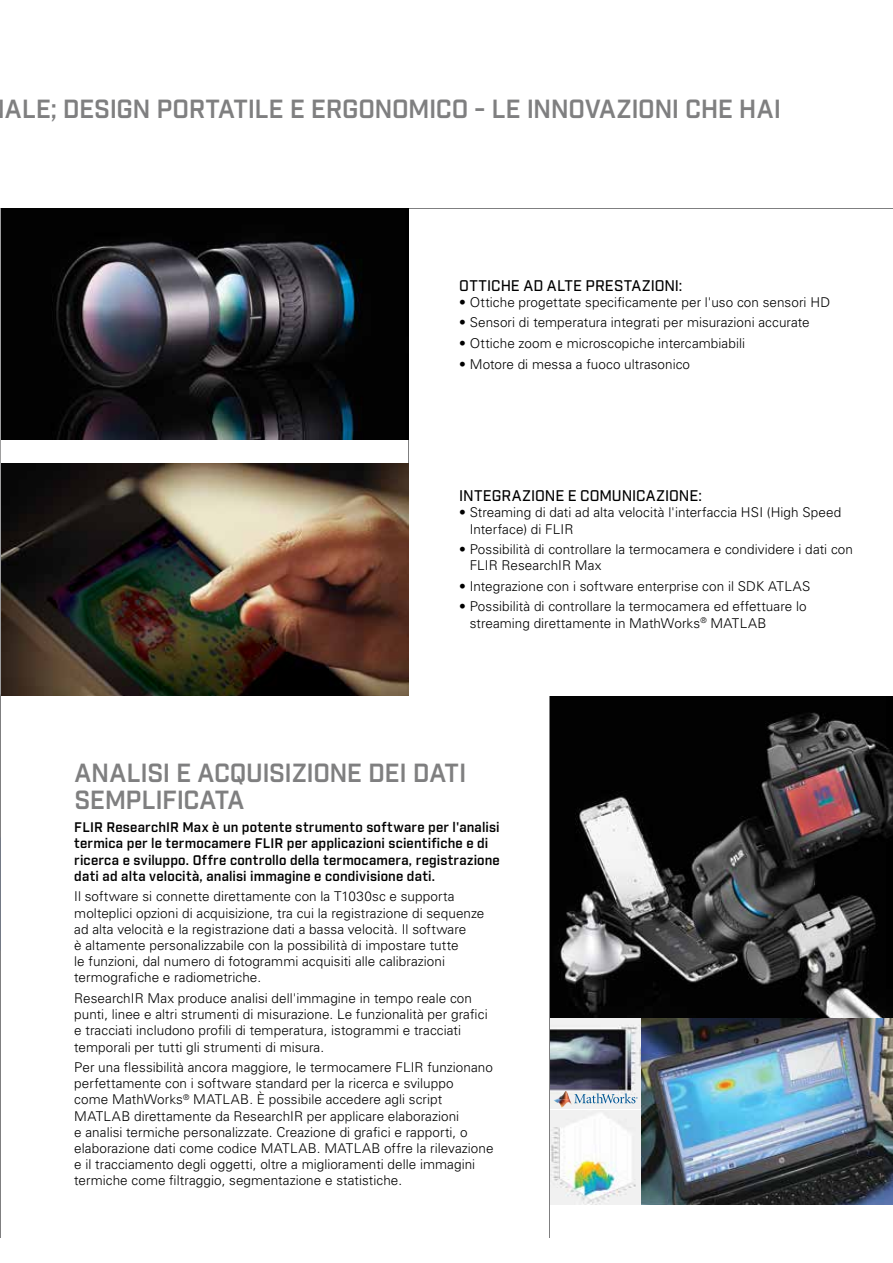
<style>
.page{position:relative;width:893px;height:1263px;background:#fff}
.page>*{position:absolute;margin:0;border:0;box-sizing:border-box;transform-origin:0 0}
.t1{font:600 25.5px/27px "Industry";letter-spacing:-.02em;color:#7f7f80}
.t2{font:500 15px "Industry";color:#000}
.t3{font:300 13.5px/16.2px "Univers LT Std";letter-spacing:.005em;color:#000}
.t4{font:600 13.5px/16.2px "Industry";letter-spacing:.015em;color:#000}
</style>
<div class="page">
<img style="left:2px;top:464px;width:406px;height:231px">
<img style="left:2px;top:209px;width:406px;height:230px">
<img style="left:551px;top:697px;width:342px;height:320px">
<img style="left:642px;top:1019px;width:251px;height:185px">
<img style="left:0;top:720px;width:1px;height:116px">
<img style="left:551px;top:1110px;width:89px;height:94px">
<img style="left:551px;top:1019px;width:89px;height:89px">
<img style="left:558px;top:1103px;width:14px;height:5px">
<svg style="left:553px;top:1091px;width:85px;height:12px"></svg>
<h1 class="t1" style="left:5px;top:97px;width:778px">ALE; DESIGN PORTATILE E ERGONOMICO - LE INNOVAZIONI CHE HAI</h1>
<p class="t2" style="left:459px;top:276px;width:225px">OTTICHE AD ALTE PRESTAZIONI:</p>
<p class="t3" style="left:459px;top:294px;width:372px">• Ottiche progettate specificamente per l'uso con sensori HD</p>
<p class="t3" style="left:459px;top:315px;width:352px">• Sensori di temperatura integrati per misurazioni accurate</p>
<p class="t3" style="left:459px;top:335px;width:287px">• Ottiche zoom e microscopiche intercambiabili</p>
<p class="t3" style="left:459px;top:356px;width:232px">• Motore di messa a fuoco ultrasonico</p>
<p class="t2" style="left:459px;top:487px;width:244px">INTEGRAZIONE E COMUNICAZIONE:</p>
<p class="t3" style="left:470px;top:504px;width:373px;text-indent:-11px">• Streaming di dati ad alta velocità l'interfaccia HSI (High Speed<br>Interface) di FLIR</p>
<p class="t3" style="left:470px;top:541px;width:385px;text-indent:-11px">• Possibilità di controllare la termocamera e condividere i dati con<br>FLIR ResearchIR Max</p>
<p class="t3" style="left:459px;top:578px;width:353px">• Integrazione con i software enterprise con il SDK ATLAS</p>
<p class="t3" style="left:470px;top:598px;width:338px;text-indent:-11px">• Possibilità di controllare la termocamera ed effettuare lo streaming direttamente in MathWorks<sup>®</sup> MATLAB</p>
<h1 class="t1" style="left:74px;top:761px;width:394px">ANALISI E ACQUISIZIONE DEI DATI<br>SEMPLIFICATA</h1>
<p class="t4" style="left:74px;top:820px;width:427px">FLIR ResearchIR Max è un potente strumento software per l'analisi termica per le termocamere FLIR per applicazioni scientifiche e di ricerca e sviluppo. Offre controllo della termocamera, registrazione dati ad alta velocità, analisi immagine e condivisione dati.</p>
<p class="t3" style="left:74px;top:888px;width:412px">Il software si connette direttamente con la T1030sc e supporta molteplici opzioni di acquisizione, tra cui la registrazione di sequenze ad alta velocità e la registrazione dati a bassa velocità. Il software<br>è altamente personalizzabile con la possibilità di impostare tutte<br>le funzioni, dal numero di fotogrammi acquisiti alle calibrazioni termografiche e radiometriche.</p>
<p class="t3" style="left:74px;top:990px;width:415px">ResearchIR Max produce analisi dell'immagine in tempo reale con punti, linee e altri strumenti di misurazione. Le funzionalità per grafici e tracciati includono profili di temperatura, istogrammi e tracciati temporali per tutti gli strumenti di misura.</p>
<p class="t3" style="left:74px;top:1059px;width:421px">Per una flessibilità ancora maggiore, le termocamere FLIR funzionano perfettamente con i software standard per la ricerca e sviluppo<br>come MathWorks<sup>®</sup> MATLAB. È possibile accedere agli script MATLAB direttamente da ResearchIR per applicare elaborazioni<br>e analisi termiche personalizzate. Creazione di grafici e rapporti, o elaborazione dati come codice MATLAB. MATLAB offre la rilevazione e il tracciamento degli oggetti, oltre a miglioramenti delle immagini termiche come filtraggio, segmentazione e statistiche.</p>
</div>
